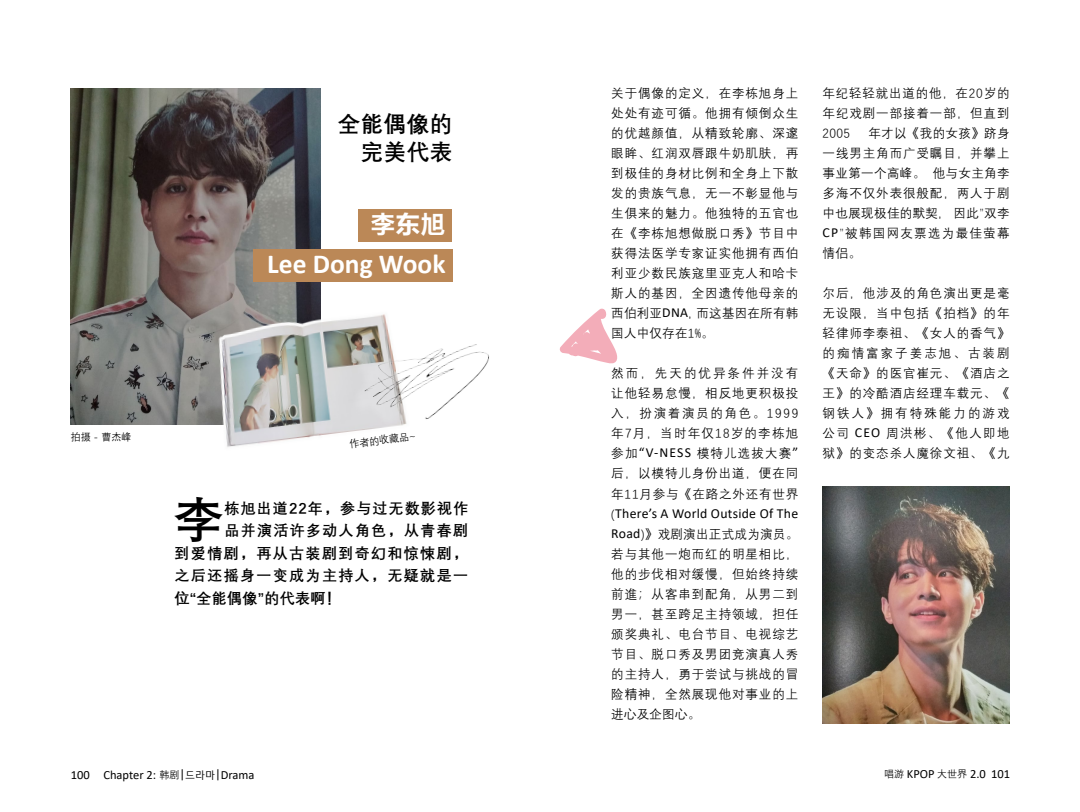
<style>
.page{position:relative;width:1080px;height:812px;background:#fff}
.page>*{position:absolute;margin:0;border:0;box-sizing:border-box;transform-origin:0 0}
.t1{font:700 49.62px "Deng Xian";color:#000}
.t2{font:700 27.5px "Calibri";color:#fff}
.t3{font:25px "FZLTCHJW GB1 0";color:#fff}
.t4{font:700 22.5px/28.1px "Deng Xian";letter-spacing:.02em;color:#000;text-align:right}
.t5{font:700 15px "Deng Xian";letter-spacing:.09em;color:#000}
.t6{font:700 15px "Deng Xian";letter-spacing:.02em;color:#000}
.t7{font:13.75px "Calibri";letter-spacing:.02em;color:#000}
.t8{font:12.5px/20px "Deng Xian";letter-spacing:.075em;color:#000;text-align:justify}
.t9{font:12.5px "Calibri";color:#000}
.t10{font:10px "Deng Xian";color:#000}
.s1{font-family:"Calibri";font-size:13.75px}
.s2{font-family:"Deng Xian";font-size:12.5px}
.s3{font-family:"Deng Xian";font-size:10px}
.s4{font-family:"Malgun Gothic";font-size:10px}
</style>
<div class="page">
<div style="left:359px;top:209px;width:93px;height:32px;background:#bb8857"></div>
<img style="left:71px;top:88px;width:249px;height:336px">
<div style="left:253px;top:249px;width:199px;height:33px;background:#bb8857"></div>
<img style="left:202px;top:298px;width:186px;height:149px">
<img style="left:353px;top:326px;width:136px;height:115px">
<svg style="left:559px;top:308px;width:59px;height:56px"></svg>
<img style="left:823px;top:486px;width:186px;height:237px">
<h3 class="t4" style="left:338px;top:109px;width:116px">全能偶像的完美代表</h3>
<h3 class="t3" style="left:371px;top:211px;width:76px">李东旭</h3>
<h2 class="t2" style="left:267px;top:245px;width:180px">Lee Dong Wook</h2>
<p class="t10" style="left:71px;top:430px;width:62px">拍摄 - 曹杰峰</p>
<p class="t10" style="left:349px;top:437px;width:68px;rotate:-7deg">作者的收藏品~</p>
<h1 class="t1" style="left:174px;top:486px;width:51px">李</h1>
<p class="t5" style="left:225px;top:497px;width:245px">栋旭出道22年，参与过无数影视作</p>
<p class="t5" style="left:225px;top:520px;width:245px">品并演活许多动人角色，从青春剧</p>
<p class="t5" style="left:175px;top:542px;width:295px">到爱情剧，再从古装剧到奇幻和惊悚剧，</p>
<p class="t5" style="left:175px;top:565px;width:295px">之后还摇身一变成为主持人，无疑就是一</p>
<p class="t6" style="left:175px;top:587px;width:168px">位“全能偶像”的代表啊！</p>
<p class="t8" style="left:611px;top:83px;width:188px">关于偶像的定义，在李栋旭身上处处有迹可循。他拥有倾倒众生的优越颜值，从精致轮廓、深邃眼眸、红润双唇跟牛奶肌肤，再到极佳的身材比例和全身上下散发的贵族气息，无一不彰显他与生俱来的魅力。他独特的五官也在《李栋旭想做脱口秀》节目中获得法医学专家证实他拥有西伯利亚少数民族寇里亚克人和哈卡斯人的基因，全因遗传他母亲的西伯利亚<span class="s1">DNA</span>, 而这基因在所有韩国人中仅存在1%。</p>
<p class="t8" style="left:611px;top:363px;width:188px">然而，先天的优异条件并没有让他轻易怠慢，相反地更积极投入，扮演着演员的角色。1999年7月，当时年仅18岁的李栋旭参加<span class="s1">“V-NESS</span> 模特儿选拔大赛<span class="s1">”</span>后，以模特儿身份出道，便在同年11月参与《在路之外还有世界</p>
<p class="t7" style="left:611px;top:503px;width:188px"><span class="s2">(</span>There’s A World Outside Of The</p>
<p class="t8" style="left:611px;top:523px;width:188px"><span class="s1">Road</span>)》戏剧演出正式成为演员。若与其他一炮而红的明星相比，他的步伐相对缓慢，但始终持续前進；从客串到配角，从男二到男一，甚至跨足主持领域，担任颁奖典礼、电台节目、电视综艺节目、脱口秀及男团竞演真人秀的主持人，勇于尝试与挑战的冒险精神，全然展现他对事业的上进心及企图心。</p>
<p class="t8" style="left:823px;top:83px;width:188px">年纪轻轻就出道的他，在20岁的年纪戏剧一部接着一部，但直到2005</p>
<p class="t8" style="left:823px;top:123px;width:188px;text-indent:46px">年才以《我的女孩》跻身一线男主角而广受瞩目，并攀上事业第一个高峰。 他与女主角李多海不仅外表很般配，两人于剧中也展现极佳的默契, 因此”双李<span class="s1">CP</span>”被韩国网友票选为最佳萤幕情侣。</p>
<p class="t8" style="left:823px;top:283px;width:188px">尔后，他涉及的角色演出更是毫无设限，当中包括《拍档》的年轻律师李泰祖、《女人的香气》的痴情富家子姜志旭、古装剧《天命》的医官崔元、《酒店之王》的冷酷酒店经理车载元、《钢铁人》拥有特殊能力的游戏公司 <span class="s1">CEO</span> 周洪彬、《他人即地狱》的变态杀人魔徐文祖、《九</p>
<p class="t9" style="left:71px;top:765px;width:185px">100 Chapter 2: <span class="s3">韩剧</span>|<span class="s4">드라마</span>|Drama</p>
<p class="t9" style="left:884px;top:764px;width:127px"><span class="s3">唱游</span> KPOP <span class="s3">大世界</span> 2.0 101</p>
</div>
